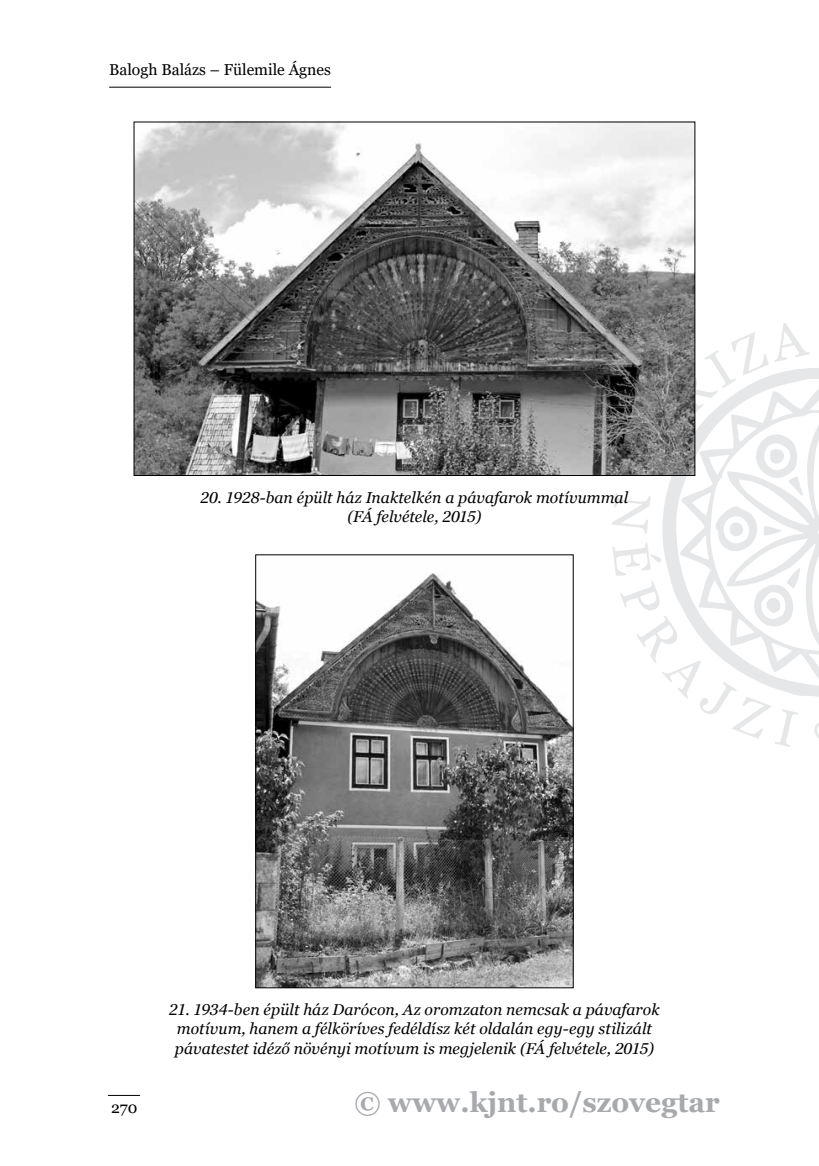
<style>
.page{position:relative;width:819px;height:1166px;background:#fff}
.page>*{position:absolute;margin:0;border:0;box-sizing:border-box;transform-origin:0 0}
.t1{font:700 28px "Georgia";color:#a7a9ac}
.t2{font:italic 15.75px/19.2px "Georgia";letter-spacing:.005em;color:#000;text-align:center}
.t3{font:15.75px "Georgia";color:#000}
</style>
<div class="page">
<hr style="left:109px;top:87px;width:222px;height:1px;background:#000">
<hr style="left:108px;top:1095px;width:32px;height:1px;background:#000">
<svg style="left:612px;top:323px;width:207px;height:424px"></svg>
<img style="left:135px;top:124px;width:558px;height:350px">
<img style="left:257px;top:573px;width:314px;height:413px">
<div style="left:255px;top:554px;width:318px;height:434px;border:1px solid #000"></div>
<p class="t3" style="left:109px;top:60px;width:223px">Balogh Balázs – Fülemile Ágnes</p>
<p class="t2" style="left:201px;top:488px;width:429px">20. 1928-ban épült ház Inaktelkén a pávafarok motívummal (FÁ felvétele, 2015)</p>
<p class="t3" style="left:111px;top:1098px;width:28px">270</p>
<p class="t2" style="left:169px;top:1000px;width:492px">21. 1934-ben épült ház Darócon, Az oromzaton nemcsak a pávafarok motívum, hanem a félköríves fedéldísz két oldalán egy-egy stilizált pávatestet idéző növényi motívum is megjelenik (FÁ felvétele, 2015)</p>
<h1 class="t1" style="left:354px;top:1084px;width:367px">© www.kjnt.ro/szovegtar</h1>
</div>
